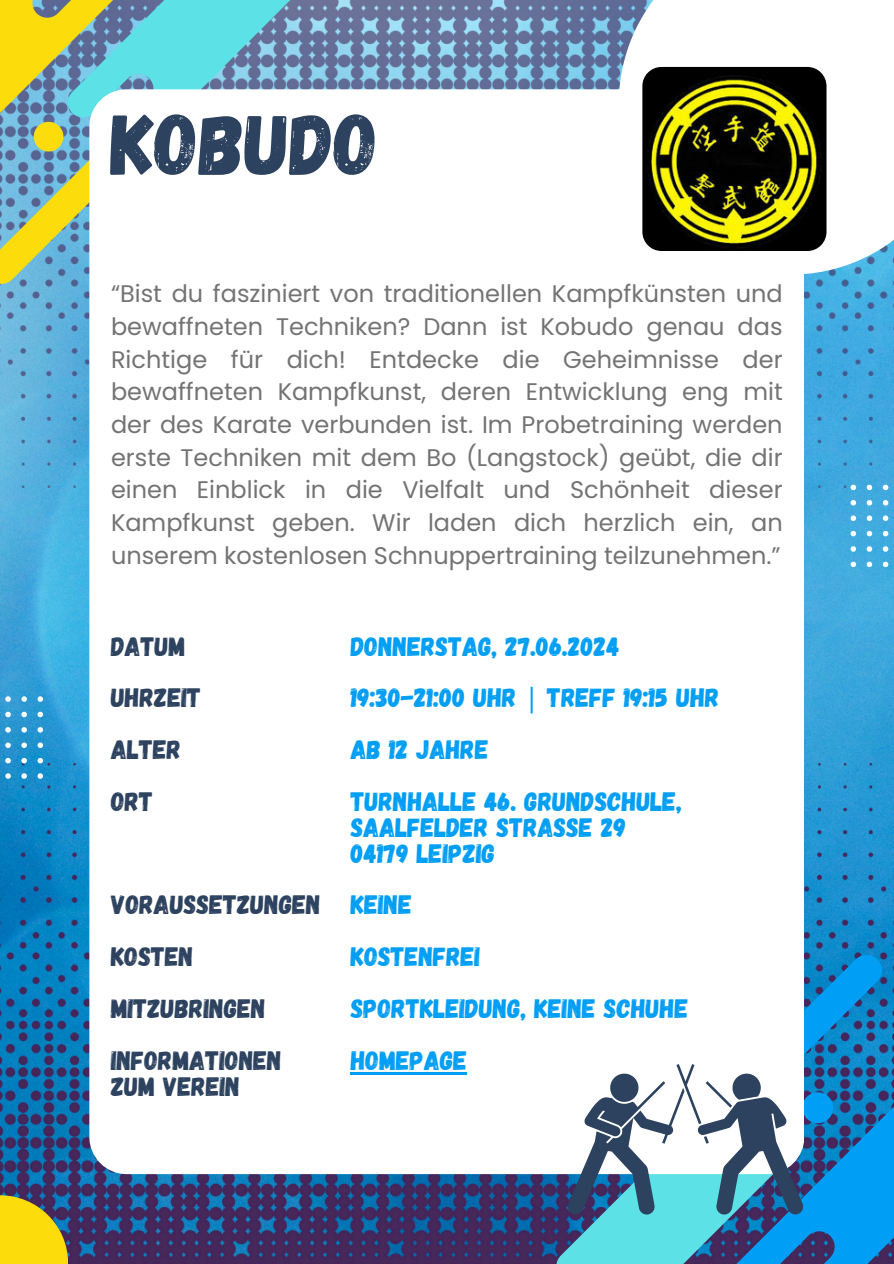
<style>
.page{position:relative;width:894px;height:1264px;background:#fff}
.page>*{position:absolute;margin:0;border:0;box-sizing:border-box;transform-origin:0 0}
.t1{font:85.5px "Gagalin";color:#2c425f}
.t2{font:26.55px "Gagalin";color:#009ef4}
.t3{font:26.55px "Gagalin";color:#2c425f}
.t4{font:24px/32.5px "Poppins";color:#737373;text-align:justify}
.s1{font-family:"Noto Sans"}
</style>
<div class="page">
<img style="left:0;top:487px;width:893px;height:276px">
<img style="left:0;top:763px;width:893px;height:500px">
<img style="left:0;top:0;width:893px;height:487px">
<svg style="left:0;top:0;width:300px;height:285px;background:#88b99d"></svg>
<div style="left:89px;top:89px;width:715px;height:1085px;background:#fff;border-radius:37px"></div>
<svg style="left:0;top:1195px;width:68px;height:68px;background:#cfbb25"></svg>
<div style="left:618px;top:0;width:275px;height:275px;background:#fff"></div>
<svg style="left:5px;top:696px;width:6px;height:5px"></svg>
<svg style="left:21px;top:696px;width:6px;height:5px"></svg>
<svg style="left:38px;top:696px;width:5px;height:5px"></svg>
<svg style="left:5px;top:711px;width:6px;height:6px"></svg>
<svg style="left:21px;top:711px;width:6px;height:6px"></svg>
<svg style="left:38px;top:711px;width:5px;height:6px"></svg>
<svg style="left:5px;top:727px;width:6px;height:5px"></svg>
<svg style="left:21px;top:727px;width:6px;height:5px"></svg>
<svg style="left:38px;top:727px;width:5px;height:5px"></svg>
<svg style="left:5px;top:742px;width:6px;height:6px"></svg>
<svg style="left:21px;top:742px;width:6px;height:6px"></svg>
<svg style="left:38px;top:742px;width:5px;height:6px"></svg>
<svg style="left:5px;top:758px;width:6px;height:5px"></svg>
<svg style="left:21px;top:758px;width:6px;height:5px"></svg>
<svg style="left:38px;top:758px;width:5px;height:5px"></svg>
<svg style="left:5px;top:773px;width:6px;height:5px"></svg>
<svg style="left:21px;top:773px;width:6px;height:5px"></svg>
<svg style="left:38px;top:773px;width:5px;height:5px"></svg>
<svg style="left:850px;top:484px;width:5px;height:6px"></svg>
<svg style="left:866px;top:484px;width:5px;height:6px"></svg>
<svg style="left:882px;top:484px;width:6px;height:6px"></svg>
<svg style="left:850px;top:500px;width:5px;height:5px"></svg>
<svg style="left:866px;top:500px;width:5px;height:5px"></svg>
<svg style="left:882px;top:500px;width:6px;height:5px"></svg>
<svg style="left:850px;top:515px;width:5px;height:6px"></svg>
<svg style="left:866px;top:515px;width:5px;height:6px"></svg>
<svg style="left:882px;top:515px;width:6px;height:6px"></svg>
<svg style="left:850px;top:531px;width:5px;height:5px"></svg>
<svg style="left:866px;top:531px;width:5px;height:5px"></svg>
<svg style="left:882px;top:531px;width:6px;height:5px"></svg>
<svg style="left:850px;top:546px;width:5px;height:5px"></svg>
<svg style="left:866px;top:546px;width:5px;height:5px"></svg>
<svg style="left:882px;top:546px;width:6px;height:5px"></svg>
<svg style="left:850px;top:561px;width:5px;height:5px"></svg>
<svg style="left:866px;top:561px;width:5px;height:5px"></svg>
<svg style="left:882px;top:561px;width:6px;height:5px"></svg>
<img style="left:642px;top:67px;width:184px;height:184px;border-radius:19px">
<hr style="left:351px;top:1072px;width:116px;height:2px;background:#009ef4">
<svg style="left:556px;top:953px;width:337px;height:310px"></svg>
<p class="t1" style="left:111px;top:89px;width:269px">KOBUDO</p>
<p class="t4" style="left:111px;top:278px;width:673px">“Bist du fasziniert von traditionellen Kampfkünsten und bewaffneten Techniken? Dann ist Kobudo genau das Richtige für dich! Entdecke die Geheimnisse der bewaffneten Kampfkunst, deren Entwicklung eng mit der des Karate verbunden ist. Im Probetraining werden erste Techniken mit dem Bo (Langstock) geübt, die dir einen Einblick in die Vielfalt und Schönheit dieser Kampfkunst geben. Wir laden dich herzlich ein, an unserem kostenlosen Schnuppertraining teilzunehmen.”</p>
<h1 class="t3" style="left:111px;top:629px;width:76px">DATUM</h1>
<p class="t3" style="left:111px;top:680px;width:92px">UHRZEIT</p>
<p class="t3" style="left:111px;top:732px;width:72px">ALTER</p>
<p class="t3" style="left:111px;top:784px;width:44px">ORT</p>
<p class="t3" style="left:111px;top:887px;width:211px">VORAUSSETZUNGEN</p>
<p class="t3" style="left:111px;top:939px;width:84px">KOSTEN</p>
<p class="t3" style="left:111px;top:991px;width:156px">MITZUBRINGEN</p>
<p class="t3" style="left:111px;top:1043px;width:172px">INFORMATIONEN</p>
<p class="t3" style="left:111px;top:1068px;width:130px">ZUM VEREIN</p>
<p class="t2" style="left:351px;top:629px;width:270px">DONNERSTAG, 27.06.2024</p>
<p class="t2" style="left:351px;top:680px;width:370px">19:30-21:00 UHR <span class="s1">|</span> TREFF 19:15 UHR</p>
<p class="t2" style="left:351px;top:732px;width:140px">AB 12 JAHRE</p>
<p class="t2" style="left:351px;top:784px;width:333px">TURNHALLE 46. GRUNDSCHULE,</p>
<p class="t2" style="left:351px;top:810px;width:277px">SAALFELDER STRAßE 29</p>
<p class="t2" style="left:351px;top:836px;width:146px">04179 LEIPZIG</p>
<p class="t2" style="left:351px;top:887px;width:63px">KEINE</p>
<p class="t2" style="left:351px;top:939px;width:131px">KOSTENFREI</p>
<p class="t2" style="left:351px;top:991px;width:339px">SPORTKLEIDUNG, KEINE SCHUHE</p>
<p class="t2" style="left:351px;top:1043px;width:118px">HOMEPAGE</p>
</div>
